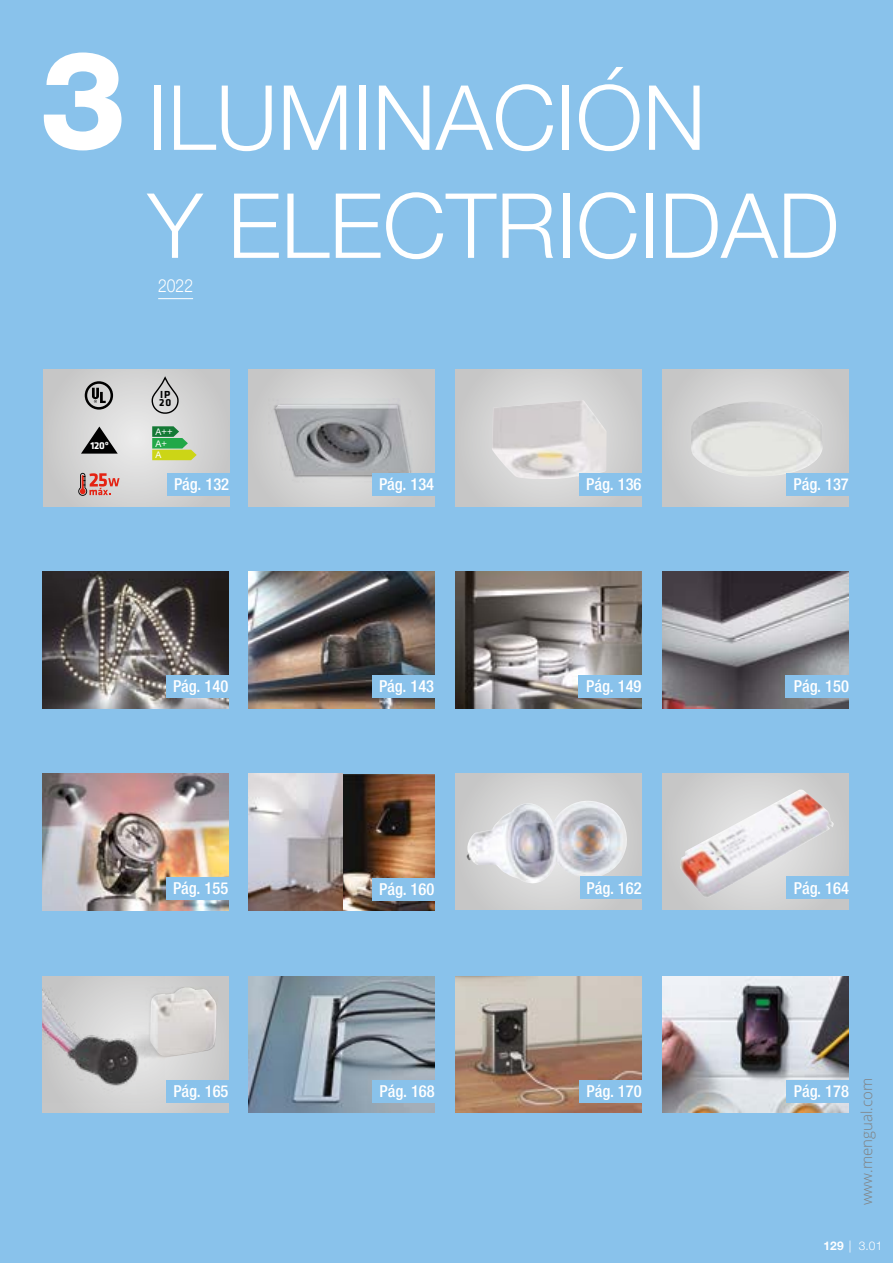
<style>
.page{position:relative;width:893px;height:1263px;background:#89c2eb}
.page>*{position:absolute;margin:0;border:0;box-sizing:border-box;transform-origin:0 0}
.t1{font:800 136.95px "Helvetica Neue LT Pro";color:#fff}
.t2{font:300 90px/108px "Helvetica Neue LT Pro";color:#fff}
.t3{font:300 18px "Helvetica Neue LT Pro";color:#fff;scale:.87 1}
.t4{font:500 condensed 16.5px "Helvetica Neue LT Pro";color:#fff}
.t5{font:300 15px "Open Sans";color:#808080}
.t6{font:300 12px "Helvetica Neue LT Pro";color:#fff}
.t7{font:700 10.65px/8.6px "Klavika";color:#000}
.t8{font:700 10.35px "Klavika";color:#fff}
.t9{font:9.15px/12px "Helvetica Neue LT Pro";color:#fff}
.s1{font-weight:700}
</style>
<div class="page">
<hr style="left:158px;top:298px;width:35px;height:1px;background:#fff">
<div style="left:248px;top:370px;width:186px;height:136px;background:#cdcdcc"></div>
<svg style="left:43px;top:370px;width:186px;height:136px;background:#d2d2d2"></svg>
<img style="left:248px;top:572px;width:186px;height:136px">
<img style="left:249px;top:976px;width:186px;height:137px">
<div style="left:455px;top:370px;width:186px;height:136px;background:#cfcece"></div>
<img style="left:492px;top:400px;width:115px;height:79px">
<div style="left:456px;top:773px;width:186px;height:137px;background:#cdcdcd"></div>
<img style="left:466px;top:801px;width:162px;height:85px">
<img style="left:455px;top:572px;width:186px;height:136px">
<img style="left:663px;top:572px;width:186px;height:136px">
<img style="left:456px;top:976px;width:186px;height:137px">
<div style="left:663px;top:370px;width:186px;height:136px;background:#cecece"></div>
<img style="left:691px;top:401px;width:132px;height:76px">
<div style="left:663px;top:773px;width:186px;height:137px;background:#cacaca"></div>
<img style="left:680px;top:789px;width:154px;height:110px">
<img style="left:42px;top:774px;width:186px;height:136px">
<img style="left:663px;top:976px;width:186px;height:137px">
<img style="left:42px;top:572px;width:186px;height:136px">
<div style="left:43px;top:976px;width:186px;height:137px;background:#c9c9ca"></div>
<img style="left:343px;top:774px;width:91px;height:137px">
<img style="left:248px;top:774px;width:95px;height:137px">
<img style="left:273px;top:398px;width:138px;height:85px">
<img style="left:43px;top:985px;width:121px;height:118px">
<img style="left:111px;top:986px;width:106px;height:102px">
<svg style="left:81px;top:427px;width:37px;height:27px"></svg>
<svg style="left:152px;top:426px;width:45px;height:34px;background:#8bbc65"></svg>
<svg style="left:152px;top:378px;width:27px;height:36px"></svg>
<svg style="left:85px;top:381px;width:28px;height:29px"></svg>
<svg style="left:78px;top:473px;width:42px;height:23px"></svg>
<div style="left:372px;top:473px;width:62px;height:23px;background:#89c2eb"></div>
<div style="left:167px;top:473px;width:62px;height:23px;background:#89c2eb"></div>
<div style="left:372px;top:675px;width:62px;height:23px;background:#89c2eb"></div>
<div style="left:373px;top:1080px;width:62px;height:22px;background:#89c2eb"></div>
<div style="left:579px;top:473px;width:62px;height:23px;background:#89c2eb"></div>
<div style="left:581px;top:877px;width:61px;height:22px;background:#89c2eb"></div>
<div style="left:578px;top:675px;width:63px;height:23px;background:#89c2eb"></div>
<div style="left:786px;top:675px;width:63px;height:23px;background:#89c2eb"></div>
<div style="left:580px;top:1080px;width:62px;height:22px;background:#89c2eb"></div>
<div style="left:787px;top:473px;width:62px;height:23px;background:#89c2eb"></div>
<div style="left:787px;top:877px;width:62px;height:22px;background:#89c2eb"></div>
<div style="left:166px;top:877px;width:62px;height:23px;background:#89c2eb"></div>
<div style="left:787px;top:1080px;width:62px;height:22px;background:#89c2eb"></div>
<div style="left:166px;top:675px;width:62px;height:23px;background:#89c2eb"></div>
<div style="left:166px;top:1080px;width:63px;height:22px;background:#89c2eb"></div>
<div style="left:372px;top:878px;width:62px;height:22px;background:#89c2eb"></div>
<h1 class="t1" style="left:40px;top:19px;width:88px">3</h1>
<h2 class="t2" style="left:148px;top:62px;width:693px">ILUMINACIÓN<br>Y ELECTRICIDAD</h2>
<p class="t3" style="left:158px;top:274px;width:42px">2022</p>
<p class="t8" style="left:90px;top:440px;width:20px">120º</p>
<p class="t7" style="left:159px;top:390px;width:14px">IP<br>20</p>
<p class="t9" style="left:156px;top:425px;width:18px">A++<br>A+<br>A</p>
<p class="t4" style="left:174px;top:475px;width:57px">Pág. 132</p>
<p class="t4" style="left:379px;top:475px;width:57px">Pág. 134</p>
<p class="t4" style="left:586px;top:475px;width:57px">Pág. 136</p>
<p class="t4" style="left:794px;top:475px;width:57px">Pág. 137</p>
<p class="t4" style="left:173px;top:677px;width:57px">Pág. 140</p>
<p class="t4" style="left:379px;top:677px;width:57px">Pág. 143</p>
<p class="t4" style="left:586px;top:677px;width:57px">Pág. 149</p>
<p class="t4" style="left:794px;top:677px;width:57px">Pág. 150</p>
<p class="t4" style="left:173px;top:879px;width:57px">Pág. 155</p>
<p class="t4" style="left:794px;top:878px;width:57px">Pág. 164</p>
<p class="t4" style="left:586px;top:878px;width:57px">Pág. 162</p>
<p class="t4" style="left:379px;top:879px;width:57px">Pág. 160</p>
<p class="t4" style="left:173px;top:1081px;width:57px">Pág. 165</p>
<p class="t4" style="left:380px;top:1081px;width:57px">Pág. 168</p>
<p class="t4" style="left:586px;top:1081px;width:57px">Pág. 170</p>
<p class="t4" style="left:794px;top:1081px;width:57px">Pág. 178</p>
<p class="t5" style="left:856px;top:1205px;width:129px;rotate:-90deg">www.mengual.com</p>
<p class="t6" style="left:823px;top:1238px;width:60px"><span class="s1">129</span> | 3.01</p>
</div>
